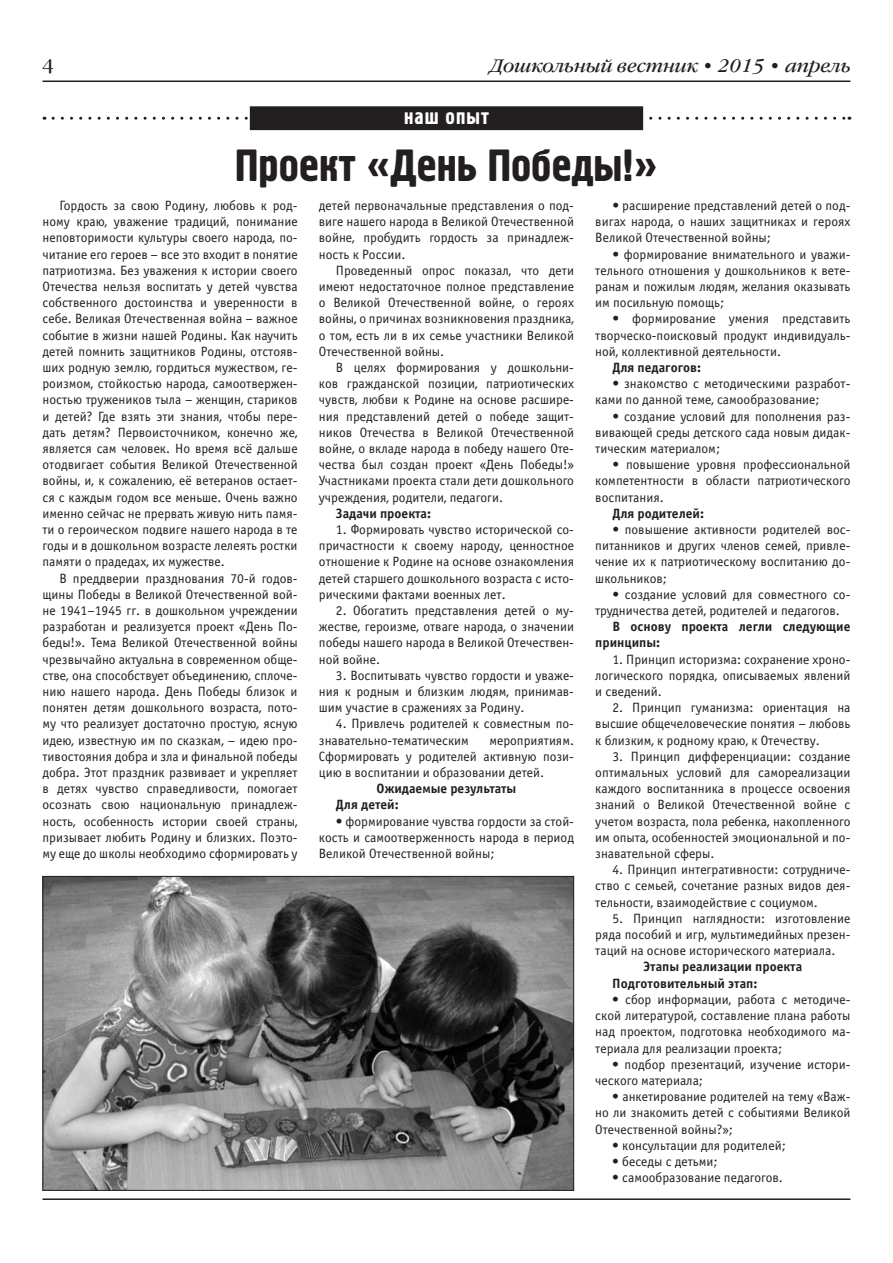
<style>
.page{position:relative;width:893px;height:1263px;background:#fff}
.page>*{position:absolute;margin:0;border:0;box-sizing:border-box;transform-origin:0 0}
.Заголовок{font:45px "Hermes C";color:#231f20}
.Заголовок-2{font:21px "Hermes C";letter-spacing:.05em;color:#fff}
.t1{font:italic 18px "Garamond Book C";color:#231f20}
.t2{font:18px "Garamond Book C";color:#231f20}
.t3{font:13.5px/16.2px "Officina Sans C";color:#231f20;text-align:justify}
.t4{font:700 13.5px/16.2px "Officina Sans C";color:#231f20}
</style>
<div class="page">
<hr style="left:43px;top:81px;width:807px;height:1px;background:#231f20">
<hr style="left:43px;top:1198px;width:807px;height:2px;background:#231f20">
<svg style="left:53px;top:106px;width:797px;height:25px"></svg>
<img style="left:45px;top:878px;width:527px;height:311px">
<div style="left:43px;top:876px;width:531px;height:315px;border:1px solid #231f20"></div>
<h3 class="t2" style="left:43px;top:56px;width:13px">4</h3>
<h3 class="t1" style="left:491px;top:56px;width:361px">Дошкольный вестник • 2015 • апрель</h3>
<p class="Заголовок-2" style="left:404px;top:105px;width:86px">наш опыт</p>
<p class="Заголовок" style="left:235px;top:140px;width:424px">Проект «День Победы!»</p>
<p class="t3" style="left:43px;top:198px;width:257px;text-indent:17px">Гордость за свою Родину, любовь к род&shy;ному краю, уважение традиций, понимание неповторимости культуры своего народа, по&shy;читание его героев – все это входит в понятие патриотизма. Без уважения к истории своего Отечества нельзя воспитать у детей чувства собственного достоинства и уверенности в себе. Великая Отечественная война – важное событие в жизни нашей Родины. Как научить детей помнить защитников Родины, отстояв&shy;ших родную землю, гордиться мужеством, ге&shy;роизмом, стойкостью народа, самоотвержен&shy;ностью тружеников тыла – женщин, стариков и детей? Где взять эти знания, чтобы пере&shy;дать детям? Первоисточником, конечно же, является сам человек. Но время всё дальше отодвигает события Великой Отечественной войны, и, к сожалению, её ветеранов остает&shy;ся с каждым годом все меньше. Очень важно именно сейчас не прервать живую нить памя&shy;ти о героическом подвиге нашего народа в те годы и в дошкольном возрасте лелеять ростки памяти о прадедах, их мужестве.</p>
<p class="t3" style="left:43px;top:570px;width:257px;text-indent:17px">В преддверии празднования 70-й годов&shy;щины Победы в Великой Отечественной вой&shy;не 1941–1945 гг. в дошкольном учреждении разработан и реализуется проект «День По&shy;беды!». Тема Великой Отечественной войны чрезвычайно актуальна в современном обще&shy;стве, она способствует объединению, сплоче&shy;нию нашего народа. День Победы близок и понятен детям дошкольного возраста, пото&shy;му что реализует достаточно простую, ясную идею, известную им по сказкам, – идею про&shy;тивостояния добра и зла и финальной победы добра. Этот праздник развивает и укрепляет в детях чувство справедливости, помогает осознать свою национальную принадлеж&shy;ность, особенность истории своей страны, призывает любить Родину и близких. Поэто&shy;му еще до школы необходимо сформировать у</p>
<p class="t3" style="left:319px;top:198px;width:257px">детей первоначальные представления о под&shy;виге нашего народа в Великой Отечественной войне, пробудить гордость за принадлеж&shy;ность к России.</p>
<p class="t3" style="left:319px;top:262px;width:257px;text-indent:17px">Проведенный опрос показал, что дети имеют недостаточное полное представление о Великой Отечественной войне, о героях войны, о причинах возникновения праздника, о том, есть ли в их семье участники Великой Отечественной войны.</p>
<p class="t3" style="left:319px;top:360px;width:257px;text-indent:17px">В целях формирования у дошкольни&shy;ков гражданской позиции, патриотических чувств, любви к Родине на основе расшире&shy;ния представлений детей о победе защит&shy;ников Отечества в Великой Отечественной войне, о вкладе народа в победу нашего Оте&shy;чества был создан проект «День Победы!» Участниками проекта стали дети дошкольного учреждения, родители, педагоги.</p>
<p class="t4" style="left:336px;top:505px;width:97px">Задачи проекта:</p>
<p class="t3" style="left:319px;top:522px;width:257px;text-indent:17px">1. Формировать чувство исторической со&shy;причастности к своему народу, ценностное отношение к Родине на основе ознакомления детей старшего дошкольного возраста с исто&shy;рическими фактами военных лет.</p>
<p class="t3" style="left:319px;top:603px;width:257px;text-indent:17px">2. Обогатить представления детей о му&shy;жестве, героизме, отваге народа, о значении победы нашего народа в Великой Отечествен&shy;ной войне.</p>
<p class="t3" style="left:319px;top:667px;width:257px;text-indent:17px">3. Воспитывать чувство гордости и уваже&shy;ния к родным и близким людям, принимав&shy;шим участие в сражениях за Родину.</p>
<p class="t3" style="left:319px;top:716px;width:257px;text-indent:17px">4. Привлечь родителей к совместным по&shy;знавательно-тематическим</p>
<p class="t3" style="left:319px;top:732px;width:257px;text-indent:170px">мероприятиям.<br>Сформировать у родителей активную пози&shy;цию в воспитании и образовании детей.</p>
<p class="t4" style="left:377px;top:781px;width:141px">Ожидаемые результаты</p>
<p class="t4" style="left:336px;top:797px;width:64px">Для детей:</p>
<p class="t3" style="left:319px;top:813px;width:257px;text-indent:17px">• формирование чувства гордости за стой&shy;кость и самоотверженность народа в период Великой Отечественной войны;</p>
<p class="t3" style="left:595px;top:198px;width:257px;text-indent:17px">• расширение представлений детей о под&shy;вигах народа, о наших защитниках и героях Великой Отечественной войны;</p>
<p class="t3" style="left:595px;top:246px;width:257px;text-indent:17px">• формирование внимательного и уважи&shy;тельного отношения у дошкольников к вете&shy;ранам и пожилым людям, желания оказывать им посильную помощь;</p>
<p class="t3" style="left:595px;top:311px;width:257px;text-indent:17px">• формирование умения представить творческо-поисковый продукт индивидуаль&shy;ной, коллективной деятельности.</p>
<p class="t4" style="left:612px;top:360px;width:90px">Для педагогов:</p>
<p class="t3" style="left:595px;top:376px;width:257px;text-indent:17px">• знакомство с методическими разработ&shy;ками по данной теме, самообразование;</p>
<p class="t3" style="left:595px;top:408px;width:257px;text-indent:17px">• создание условий для пополнения раз&shy;вивающей среды детского сада новым дидак&shy;тическим материалом;</p>
<p class="t3" style="left:595px;top:457px;width:257px;text-indent:17px">• повышение уровня профессиональной компетентности в области патриотического воспитания.</p>
<p class="t4" style="left:612px;top:505px;width:93px">Для родителей:</p>
<p class="t3" style="left:595px;top:522px;width:257px;text-indent:17px">• повышение активности родителей вос&shy;питанников и других членов семей, привле&shy;чение их к патриотическому воспитанию до&shy;школьников;</p>
<p class="t3" style="left:595px;top:586px;width:257px;text-indent:17px">• создание условий для совместного со&shy;трудничества детей, родителей и педагогов.</p>
<p class="t4" style="left:595px;top:619px;width:257px;text-indent:17px">В основу проекта легли следующие принципы:</p>
<p class="t3" style="left:595px;top:651px;width:257px;text-indent:17px">1. Принцип историзма: сохранение хроно&shy;логического порядка, описываемых явлений и сведений.</p>
<p class="t3" style="left:595px;top:700px;width:257px;text-indent:17px">2. Принцип гуманизма: ориентация на высшие общечеловеческие понятия – любовь к близким, к родному краю, к Отечеству.</p>
<p class="t3" style="left:595px;top:748px;width:257px;text-indent:17px">3. Принцип дифференциации: создание оптимальных условий для самореализации каждого воспитанника в процессе освоения знаний о Великой Отечественной войне с учетом возраста, пола ребенка, накопленного им опыта, особенностей эмоциональной и по&shy;знавательной сферы.</p>
<p class="t3" style="left:595px;top:862px;width:257px;text-indent:17px">4. Принцип интегративности: сотрудниче&shy;ство с семьей, сочетание разных видов дея&shy;тельности, взаимодействие с социумом.</p>
<p class="t3" style="left:595px;top:910px;width:257px;text-indent:17px">5. Принцип наглядности: изготовление ряда пособий и игр, мультимедийных презен&shy;таций на основе исторического материала.</p>
<p class="t4" style="left:643px;top:959px;width:160px">Этапы реализации проекта</p>
<p class="t4" style="left:612px;top:975px;width:147px">Подготовительный этап:</p>
<p class="t3" style="left:595px;top:991px;width:257px;text-indent:17px">• сбор информации, работа с методиче&shy;ской литературой, составление плана работы над проектом, подготовка необходимого ма&shy;териала для реализации проекта;</p>
<p class="t3" style="left:595px;top:1056px;width:257px;text-indent:17px">• подбор презентаций, изучение истори&shy;ческого материала;</p>
<p class="t3" style="left:595px;top:1089px;width:257px;text-indent:17px">• анкетирование родителей на тему «Важ&shy;но ли знакомить детей с событиями Великой Отечественной войны?»;</p>
<p class="t3" style="left:612px;top:1137px;width:175px">• консультации для родителей;</p>
<p class="t3" style="left:612px;top:1153px;width:107px">• беседы с детьми;</p>
<p class="t3" style="left:612px;top:1170px;width:172px">• самообразование педагогов.</p>
</div>
